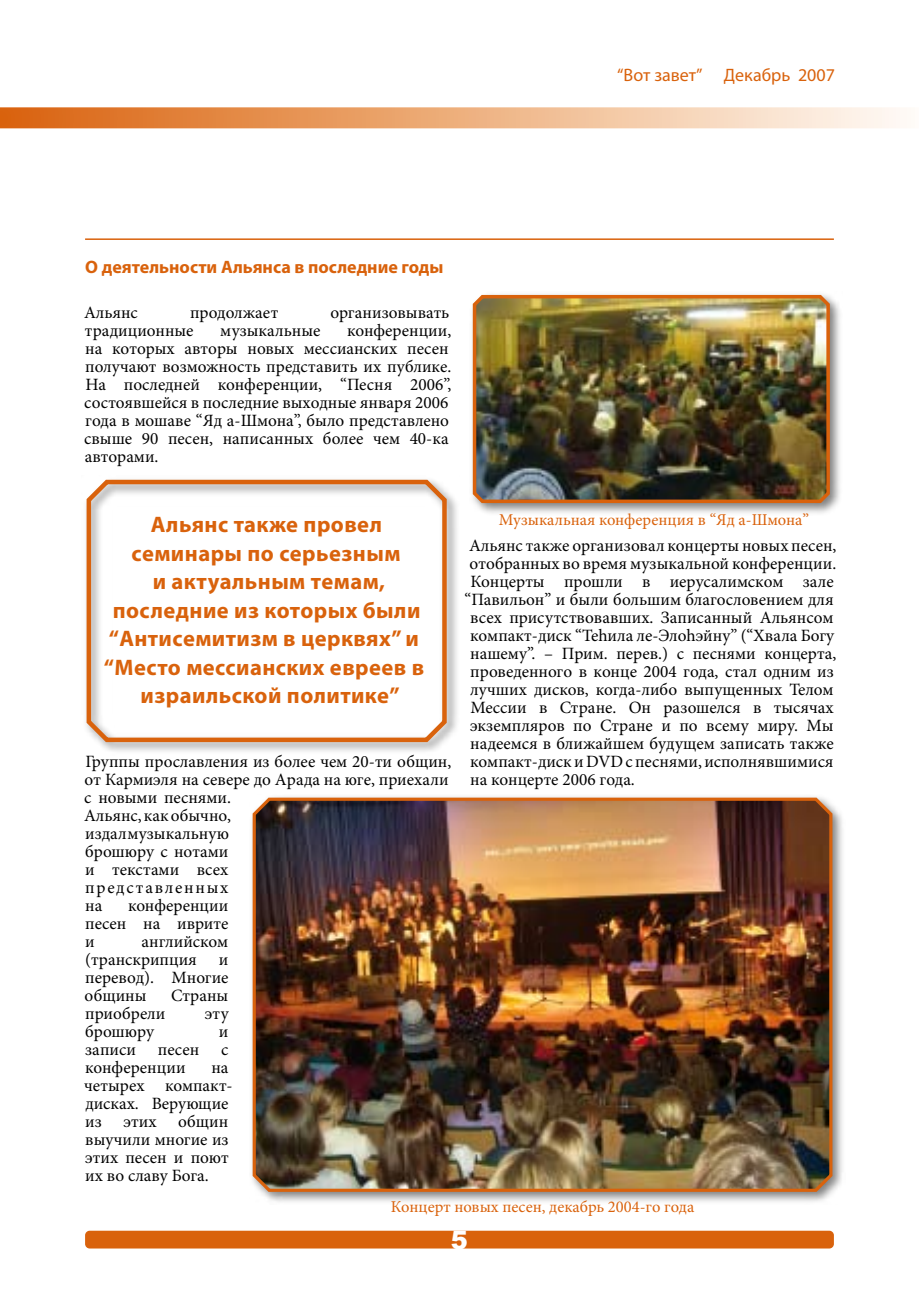
<style>
.page{position:relative;width:919px;height:1289px;background:#fff}
.page>*{position:absolute;margin:0;border:0;box-sizing:border-box;transform-origin:0 0}
.t1{font:700 22.5px/28.5px "Myriad Pro";letter-spacing:.02em;color:#d9620c;text-align:center}
.t2{font:700 18px "Myriad Pro";color:#d9620c}
.t3{font:18px "Myriad Pro";color:#d9620c}
.t4{font:17.25px/18px "Minion Pro";color:#000}
.t5{font:16.5px "Minion Pro";color:#d9620c}
</style>
<div class="page">
<div style="left:85px;top:1230px;width:748px;height:18px;background:#d9620c;border-radius:5px"></div>
<div style="left:0;top:107px;width:918px;height:21px;background:linear-gradient(to right,#da620a,#fffcf5)"></div>
<hr style="left:85px;top:238px;width:748px;height:2px;background:#d9620c">
<div style="left:82px;top:475px;width:378px;height:281px;background:#000;opacity:.5"></div>
<svg style="left:84px;top:475px;width:365px;height:269px"></svg>
<div style="left:249px;top:793px;width:596px;height:411px;background:#000;opacity:.5"></div>
<img style="left:251px;top:794px;width:583px;height:399px">
<div style="left:469px;top:291px;width:374px;height:225px;background:#000;opacity:.5"></div>
<img style="left:471px;top:292px;width:360px;height:213px">
<svg style="left:452px;top:1230px;width:15px;height:1px"></svg>
<p class="t3" style="left:617px;top:64px;width:219px">“Вот завет” Декабрь 2007</p>
<p class="t2" style="left:85px;top:255px;width:360px">О деятельности Альянса в последние годы</p>
<p class="t4" style="left:84px;top:303px;width:55px">Альянс</p>
<p class="t4" style="left:190px;top:303px;width:90px">продолжает</p>
<p class="t4" style="left:330px;top:303px;width:120px">организовывать</p>
<p class="t4" style="left:85px;top:321px;width:110px">традиционные</p>
<p class="t4" style="left:220px;top:321px;width:101px">музыкальные</p>
<p class="t4" style="left:84px;top:321px;width:368px;text-indent:263px">конференции, на которых авторы новых мессианских песен получают возможность представить их публике.<br>На последней конференции, “Песня 2006”, состоявшейся в последние выходные января 2006 года в мошаве “Яд а-Шмона”, было представлено свыше 90 песен, написанных более чем 40-ка авторами.</p>
<h1 class="t1" style="left:104px;top:509px;width:321px">Альянс также провел семинары по серьезным<br>и актуальным темам, последние из которых были “Антисемитизм в церквях” и “Место мессианских евреев в израильской политике”</h1>
<p class="t4" style="left:84px;top:752px;width:369px">Группы прославления из более чем 20-ти общин, от Кармиэля на севере до Арада на юге, приехали с новыми песнями.<br>Альянс, как обычно,<br>издал музыкальную<br>брошюру с нотами<br>и текстами всех<br>представленных<br>на</p>
<p class="t4" style="left:85px;top:896px;width:145px;text-align:justify;text-indent:43px">конференции песен на иврите и</p>
<p class="t4" style="left:85px;top:932px;width:145px;text-indent:56px">английском (транскрипция</p>
<p class="t4" style="left:85px;top:950px;width:145px;text-align:justify;text-indent:134px">и перевод). Многие общины</p>
<p class="t4" style="left:171px;top:986px;width:59px">Страны</p>
<p class="t4" style="left:85px;top:1004px;width:81px">приобрели</p>
<p class="t4" style="left:205px;top:1004px;width:25px">эту</p>
<p class="t4" style="left:85px;top:1022px;width:70px">брошюру</p>
<p class="t4" style="left:219px;top:1022px;width:11px">и</p>
<p class="t4" style="left:85px;top:1040px;width:52px">записи</p>
<p class="t4" style="left:158px;top:1040px;width:43px">песен</p>
<p class="t4" style="left:221px;top:1040px;width:9px">с</p>
<p class="t4" style="left:85px;top:1058px;width:102px">конференции</p>
<p class="t4" style="left:84px;top:1058px;width:150px;text-indent:127px">на четырех компакт&shy;дисках. Верующие из</p>
<p class="t4" style="left:85px;top:1112px;width:145px;text-align:justify;text-indent:93px">общин выучили многие из этих песен и поют их во славу Бога.</p>
<p class="t4" style="left:123px;top:1112px;width:34px">этих</p>
<p class="t5" style="left:499px;top:508px;width:311px">Музыкальная конференция в “Яд а-Шмона”</p>
<p class="t4" style="left:469px;top:536px;width:369px">Альянс также организовал концерты новых песен,</p>
<p class="t4" style="left:469px;top:554px;width:368px">отобранных во время музыкальной конференции.</p>
<p class="t4" style="left:470px;top:572px;width:365px">Концерты прошли в иерусалимском зале</p>
<p class="t4" style="left:464px;top:590px;width:370px">“Павильон” и были большим благословением для</p>
<p class="t4" style="left:470px;top:608px;width:364px">всех присутствовавших. Записанный Альянсом</p>
<p class="t4" style="left:470px;top:626px;width:365px">компакт-диск “Теhила ле-Элоhэйну” (“Хвала Богу</p>
<p class="t4" style="left:470px;top:644px;width:367px">нашему”. – Прим. перев.) с песнями концерта,</p>
<p class="t4" style="left:470px;top:662px;width:365px">проведенного в конце 2004 года, стал одним из</p>
<p class="t4" style="left:470px;top:680px;width:365px">лучших дисков, когда-либо выпущенных Телом</p>
<p class="t4" style="left:470px;top:698px;width:364px">Мессии в Стране. Он разошелся в тысячах</p>
<p class="t4" style="left:470px;top:716px;width:365px">экземпляров по Стране и по всему миру. Мы</p>
<p class="t4" style="left:470px;top:734px;width:365px">надеемся в ближайшем будущем записать также</p>
<p class="t4" style="left:470px;top:752px;width:365px">компакт-диск и DVD с песнями, исполнявшимися</p>
<p class="t4" style="left:470px;top:770px;width:166px">на концерте 2006 года.</p>
<p class="t5" style="left:391px;top:1195px;width:305px">Концерт новых песен, декабрь 2004-го года</p>
</div>
